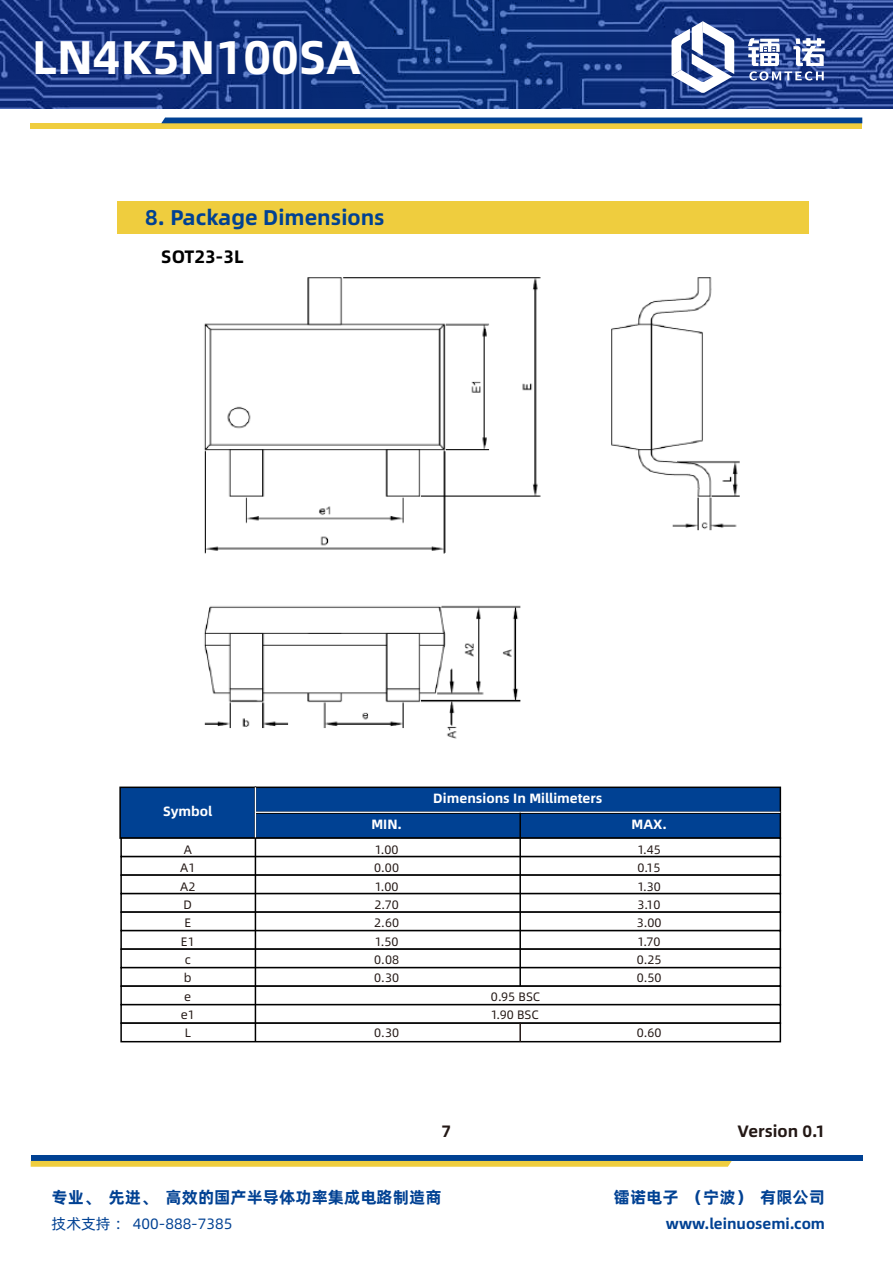
<style>
.page{position:relative;width:893px;height:1263px;background:#fff}
.page>*{position:absolute;margin:0;border:0;box-sizing:border-box;transform-origin:0 0}
.t1{font:47.25px "Alibaba Pu Hui Ti B";color:#fff}
.t2{font:21.3px "Alibaba Pu Hui Ti B";color:#004193}
.t3{font:18px "Alibaba Pu Hui Ti B";color:#000}
.t4{font:16.5px "Alibaba Pu Hui Ti B";color:#004193}
.t5{font:16.5px "Alibaba Pu Hui Ti B";color:#231815}
.t6{font:15px "Alibaba Pu Hui Ti B";color:#004193}
.t7{font:15px "Alibaba Pu Hui Ti R";color:#004193}
.t8{font:13.5px "Alibaba Pu Hui Ti B";color:#fff}
.t9{font:12.3px/18.3px "Alibaba Pu Hui Ti R";color:#231815;text-align:justify}
</style>
<div class="page">
<div style="left:31px;top:1155px;width:831px;height:6px;background:#004193"></div>
<svg style="left:31px;top:1161px;width:701px;height:6px"></svg>
<svg style="left:0;top:0;width:893px;height:108px"></svg>
<div style="left:31px;top:123px;width:831px;height:6px;background:#efcd3e"></div>
<div style="left:161px;top:118px;width:701px;height:5px;background:#004193"></div>
<svg style="left:671px;top:21px;width:63px;height:72px"></svg>
<svg style="left:748px;top:38px;width:77px;height:43px"></svg>
<div style="left:117px;top:201px;width:691px;height:32px;background:#efcd3e"></div>
<img style="left:204px;top:277px;width:536px;height:462px">
<div style="left:119px;top:786px;width:137px;height:53px;background:#004193;border:2px solid #000"></div>
<div style="left:255px;top:812px;width:526px;height:27px;background:#004193;border:2px solid #000"></div>
<div style="left:255px;top:786px;width:526px;height:27px;background:#004193;border:2px solid #000"></div>
<hr style="left:255px;top:812px;width:525px;height:1px;background:#fff">
<hr style="left:255px;top:787px;width:1px;height:51px;background:#fff">
<div style="left:120px;top:837px;width:661px;height:20px;background:#fff;border:2px solid #000"></div>
<div style="left:120px;top:856px;width:661px;height:20px;background:#fff;border:2px solid #000"></div>
<div style="left:120px;top:874px;width:661px;height:20px;background:#fff;border:2px solid #000"></div>
<div style="left:120px;top:893px;width:661px;height:20px;background:#fff;border:2px solid #000"></div>
<div style="left:120px;top:911px;width:661px;height:20px;background:#fff;border:2px solid #000"></div>
<div style="left:120px;top:930px;width:661px;height:20px;background:#fff;border:2px solid #000"></div>
<div style="left:120px;top:948px;width:661px;height:20px;background:#fff;border:2px solid #000"></div>
<div style="left:120px;top:967px;width:661px;height:20px;background:#fff;border:2px solid #000"></div>
<div style="left:120px;top:985px;width:661px;height:20px;background:#fff;border:2px solid #000"></div>
<div style="left:120px;top:1004px;width:661px;height:20px;background:#fff;border:2px solid #000"></div>
<div style="left:120px;top:1022px;width:661px;height:20px;background:#fff;border:2px solid #000"></div>
<hr style="left:519px;top:813px;width:2px;height:173px;background:#000">
<hr style="left:255px;top:838px;width:1px;height:204px;background:#000">
<hr style="left:519px;top:1022px;width:2px;height:20px;background:#231815">
<h1 class="t1" style="left:32px;top:20px;width:330px">LN4K5N100SA</h1>
<h2 class="t2" style="left:145px;top:200px;width:241px">8. Package Dimensions</h2>
<h3 class="t3" style="left:161px;top:243px;width:84px">SOT23-3L</h3>
<p class="t8" style="left:433px;top:788px;width:171px">Dimensions In Millimeters</p>
<p class="t8" style="left:163px;top:801px;width:51px">Symbol</p>
<p class="t9" style="left:180px;top:840px;width:17px;text-align:center">A<br>A1<br>A2<br>D<br>E<br>E1 c b e e1<br>L</p>
<p class="t8" style="left:371px;top:813px;width:32px">MIN.</p>
<p class="t8" style="left:631px;top:813px;width:37px">MAX.</p>
<p class="t9" style="left:374px;top:840px;width:26px">1.00<br>0.00<br>1.00<br>2.70<br>2.60<br>1.50<br>0.08<br>0.30</p>
<p class="t9" style="left:491px;top:986px;width:51px">0.95 BSC</p>
<p class="t9" style="left:374px;top:1023px;width:26px">0.30</p>
<p class="t9" style="left:637px;top:840px;width:26px">1.45<br>0.15<br>1.30<br>3.10<br>3.00<br>1.70<br>0.25<br>0.50</p>
<p class="t9" style="left:491px;top:1005px;width:50px">1.90 BSC</p>
<p class="t9" style="left:637px;top:1023px;width:26px">0.60</p>
<h3 class="t5" style="left:442px;top:1118px;width:11px">7</h3>
<h3 class="t5" style="left:737px;top:1118px;width:89px">Version 0.1</h3>
<h3 class="t4" style="left:52px;top:1184px;width:391px">专业、先进、高效的国产半导体功率集成电路制造商</h3>
<h3 class="t4" style="left:614px;top:1184px;width:213px">镭诺电子（宁波）有限公司</h3>
<p class="t7" style="left:52px;top:1213px;width:182px">技术支持： 400-888-7385</p>
<p class="t6" style="left:666px;top:1212px;width:161px">www.leinuosemi.com</p>
</div>
